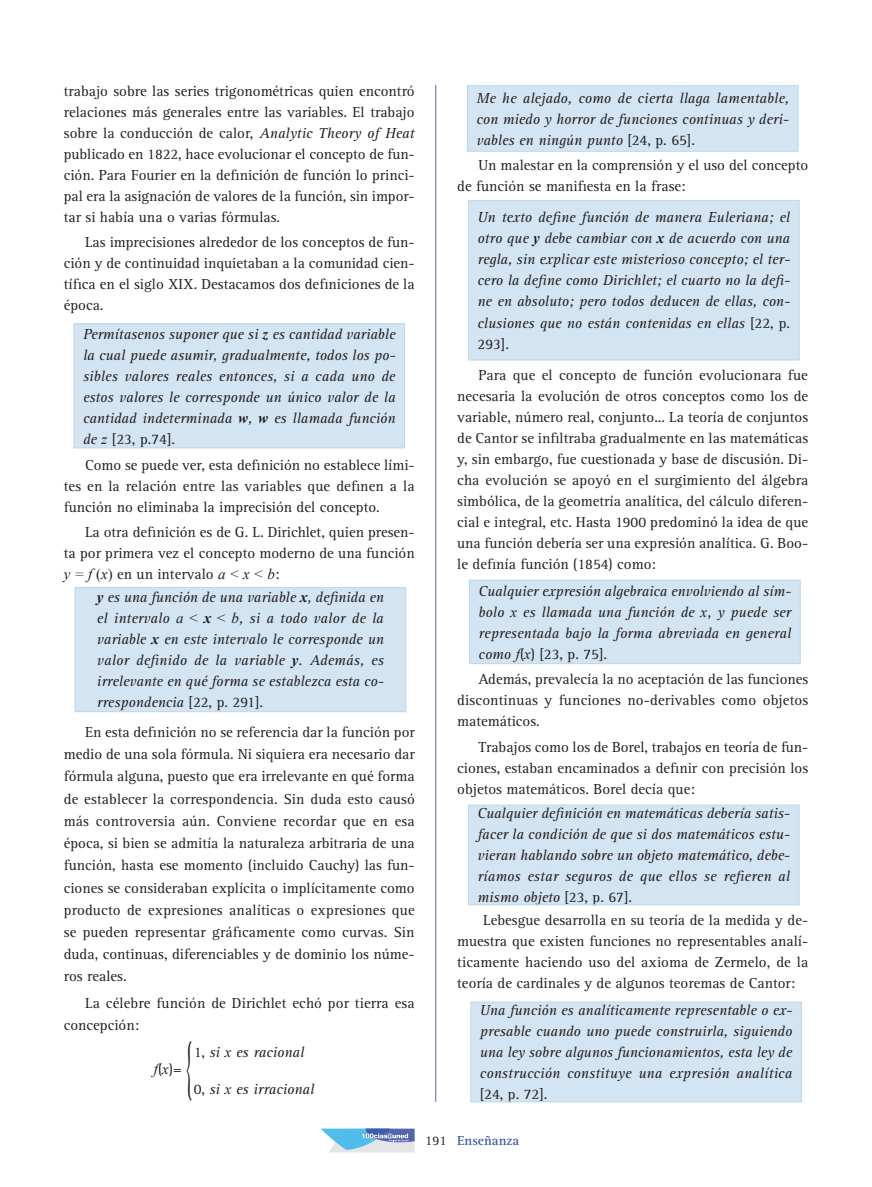
<style>
.page{position:relative;width:872px;height:1187px;background:#fff}
.page>*{position:absolute;margin:0;border:0;box-sizing:border-box;transform-origin:0 0}
.GENERAL-NIVEL-3{font:60px "Rotis Serif Std";color:#231f20;scale:.25 1}
.GENERAL-PARRAFO-1{font:15px/21px "Rotis Serif Std";color:#231f20;text-align:justify}
.GENERAL-PARRAFO-1-2{font:italic 15px/21px "Rotis Serif Std";color:#231f20;text-align:justify}
.GENERAL-NIVEL-3-2{font:italic 15px "Rotis Serif Std";color:#231f20}
.GENERAL-NIVEL-3-3{font:15px "Rotis Serif Std";color:#231f20}
.t1{font:700 13.5px "Rotis Serif Std";color:#3c5caa}
.t2{font:13.5px "Rotis Serif Std";color:#231f20}
.s1{font-style:italic}
.s2{font-family:"Times New Roman";font-weight:700}
.s3{font-family:"Times New Roman"}
.s4{font-style:normal}
.s5{font-family:"Times New Roman";font-style:italic}
</style>
<div class="page">
<hr style="left:435px;top:85px;width:1px;height:1016px;background:#5564ae">
<div style="left:74px;top:324px;width:330px;height:124px;background:#d3e5f2"></div>
<div style="left:73px;top:323px;width:332px;height:125px;border:1px solid #c0daec"></div>
<div style="left:75px;top:587px;width:331px;height:124px;background:#d3e5f2"></div>
<div style="left:74px;top:587px;width:332px;height:125px;border:1px solid #c0daec"></div>
<div style="left:467px;top:86px;width:331px;height:65px;background:#d3e5f2"></div>
<div style="left:467px;top:85px;width:331px;height:67px;border:1px solid #c0daec"></div>
<div style="left:468px;top:200px;width:331px;height:160px;background:#d3e5f2"></div>
<div style="left:468px;top:200px;width:331px;height:160px;border:1px solid #c0daec"></div>
<div style="left:469px;top:580px;width:331px;height:83px;background:#d3e5f2"></div>
<div style="left:469px;top:579px;width:331px;height:85px;border:1px solid #c0daec"></div>
<div style="left:468px;top:805px;width:331px;height:99px;background:#d3e5f2"></div>
<div style="left:468px;top:804px;width:331px;height:101px;border:1px solid #c0daec"></div>
<div style="left:471px;top:1001px;width:330px;height:100px;background:#d3e5f2"></div>
<div style="left:470px;top:1001px;width:332px;height:101px;border:1px solid #c0daec"></div>
<svg style="left:320px;top:1128px;width:94px;height:24px;background:#9bc2e0"></svg>
<p class="GENERAL-PARRAFO-1" style="left:64px;top:80px;width:352px">trabajo sobre las series trigonométricas quien encontró relaciones más generales entre las variables. El trabajo sobre la conducción de calor, <span class="s1">Analytic Theory of Heat </span>publicado en 1822, hace evolucionar el concepto de fun&shy;ción. Para Fourier en la definición de función lo princi&shy;pal era la asignación de valores de la función, sin impor&shy;tar si había una o varias fórmulas.</p>
<p class="GENERAL-PARRAFO-1" style="left:64px;top:232px;width:352px;text-indent:21px">Las imprecisiones alrededor de los conceptos de fun&shy;ción y de continuidad inquietaban a la comunidad cien&shy;tífica en el siglo XIX. Destacamos dos definiciones de la época.</p>
<p class="GENERAL-PARRAFO-1-2" style="left:83px;top:323px;width:314px">Permítasenos suponer que si <span class="s2">z</span> es cantidad variable la cual puede asumir, gradualmente, todos los po&shy;sibles valores reales entonces, si a cada uno de estos valores le corresponde un único valor de la cantidad indeterminada <span class="s2">w</span>, <span class="s2">w</span> es llamada función de <span class="s3">z</span> <span class="s4">[23, p.74].</span></p>
<p class="GENERAL-PARRAFO-1" style="left:64px;top:455px;width:352px;text-indent:21px">Como se puede ver, esta definición no establece lími&shy;tes en la relación entre las variables que definen a la función no eliminaba la imprecisión del concepto.</p>
<p class="GENERAL-PARRAFO-1" style="left:64px;top:522px;width:352px;text-indent:21px">La otra definición es de G. L. Dirichlet, quien presen&shy;ta por primera vez el concepto moderno de una función <span class="s5">y = f</span> <span class="s3">(</span><span class="s5">x</span><span class="s3">)</span> en un intervalo <span class="s5">a &lt; x &lt; b</span>:</p>
<p class="GENERAL-PARRAFO-1-2" style="left:97px;top:587px;width:288px"><span class="s2">y</span> es una función de una variable <span class="s2">x</span>, definida en el intervalo <span class="s3">a &lt;</span> <span class="s2">x</span> <span class="s3">&lt; b</span>, si a todo valor de la variable <span class="s2">x</span> en este intervalo le corresponde un valor definido de la variable <span class="s2">y</span>. Además, es irrelevante en qué forma se establezca esta co&shy;rrespondencia <span class="s4">[22, p. 291].</span></p>
<p class="GENERAL-PARRAFO-1" style="left:64px;top:721px;width:352px;line-height:22.2px;text-indent:21px">En esta definición no se referencia dar la función por medio de una sola fórmula. Ni siquiera era necesario dar fórmula alguna, puesto que era irrelevante en qué forma de establecer la correspondencia. Sin duda esto causó más controversia aún. Conviene recordar que en esa época, si bien se admitía la naturaleza arbitraria de una función, hasta ese momento (incluido Cauchy) las fun&shy;ciones se consideraban explícita o implícitamente como producto de expresiones analíticas o expresiones que se pueden representar gráficamente como curvas. Sin duda, continuas, diferenciables y de dominio los núme&shy;ros reales.</p>
<p class="GENERAL-PARRAFO-1" style="left:64px;top:992px;width:352px;line-height:22.2px;text-indent:21px">La célebre función de Dirichlet echó por tierra esa concepción:</p>
<p class="GENERAL-NIVEL-3" style="left:185px;top:1028px;width:33px">{</p>
<p class="GENERAL-NIVEL-3-2" style="left:194px;top:1043px;width:112px"><span class="s4">1,</span> si <span class="s3">x</span> es racional</p>
<p class="GENERAL-NIVEL-3-3" style="left:154px;top:1060px;width:29px"><span class="s5">f</span>(<span class="s5">x</span>)=</p>
<p class="GENERAL-NIVEL-3-2" style="left:194px;top:1080px;width:122px"><span class="s4">0,</span> si <span class="s3">x</span> es irracional</p>
<p class="GENERAL-PARRAFO-1-2" style="left:476px;top:88px;width:314px">Me he alejado, como de cierta llaga lamentable, con miedo y horror de funciones continuas y deri&shy;vables en ningún punto <span class="s4">[24, p. 65].</span></p>
<p class="GENERAL-PARRAFO-1" style="left:457px;top:155px;width:352px;text-indent:21px">Un malestar en la comprensión y el uso del concepto de función se manifiesta en la frase:</p>
<p class="GENERAL-PARRAFO-1-2" style="left:477px;top:207px;width:314px">Un texto define función de manera Euleriana; el otro que <span class="s2">y</span> debe cambiar con <span class="s2">x</span> de acuerdo con una regla, sin explicar este misterioso concepto; el ter&shy;cero la define como Dirichlet; el cuarto no la defi&shy;ne en absoluto; pero todos deducen de ellas, con&shy;clusiones que no están contenidas en ellas <span class="s4">[22, p.<br>293].</span></p>
<p class="GENERAL-PARRAFO-1" style="left:457px;top:365px;width:352px;text-indent:21px">Para que el concepto de función evolucionara fue necesaria la evolución de otros conceptos como los de variable, número real, conjunto... La teoría de conjuntos de Cantor se infiltraba gradualmente en las matemáticas y, sin embargo, fue cuestionada y base de discusión. Di&shy;cha evolución se apoyó en el surgimiento del álgebra simbólica, de la geometría analítica, del cálculo diferen&shy;cial e integral, etc. Hasta 1900 predominó la idea de que una función debería ser una expresión analítica. G. Boo&shy;le definía función (1854) como:</p>
<p class="GENERAL-PARRAFO-1-2" style="left:478px;top:580px;width:314px">Cualquier expresión algebraica envolviendo al sím&shy;bolo <span class="s3">x</span> es llamada una función de <span class="s3">x</span>, y puede ser representada bajo la forma abreviada en general como <span class="s3">f</span><span class="s4">(</span><span class="s3">x</span><span class="s4">) [23, p. 75].</span></p>
<p class="GENERAL-PARRAFO-1" style="left:457px;top:669px;width:353px;text-indent:21px">Además, prevalecía la no aceptación de las funciones discontinuas y funciones no-derivables como objetos matemáticos.</p>
<p class="GENERAL-PARRAFO-1" style="left:457px;top:736px;width:352px;text-indent:21px">Trabajos como los de Borel, trabajos en teoría de fun&shy;ciones, estaban encaminados a definir con precisión los objetos matemáticos. Borel decía que:</p>
<p class="GENERAL-PARRAFO-1-2" style="left:477px;top:803px;width:314px">Cualquier definición en matemáticas debería satis&shy;facer la condición de que si dos matemáticos estu&shy;vieran hablando sobre un objeto matemático, debe&shy;ríamos estar seguros de que ellos se refieren al mismo objeto <span class="s4">[23, p. 67].</span></p>
<p class="GENERAL-PARRAFO-1" style="left:457px;top:910px;width:352px;text-indent:26px">Lebesgue desarrolla en su teoría de la medida y de&shy;muestra que existen funciones no representables analí&shy;ticamente haciendo uso del axioma de Zermelo, de la teoría de cardinales y de algunos teoremas de Cantor:</p>
<p class="GENERAL-PARRAFO-1-2" style="left:480px;top:1000px;width:314px">Una función es analíticamente representable o ex&shy;presable cuando uno puede construirla, siguiendo una ley sobre algunos funcionamientos, esta ley de construcción constituye una expresión analítica <span class="s4">[24, p. 72].</span></p>
<p class="t2" style="left:425px;top:1133px;width:23px">191</p>
<p class="t1" style="left:457px;top:1132px;width:64px">Enseñanza</p>
</div>
